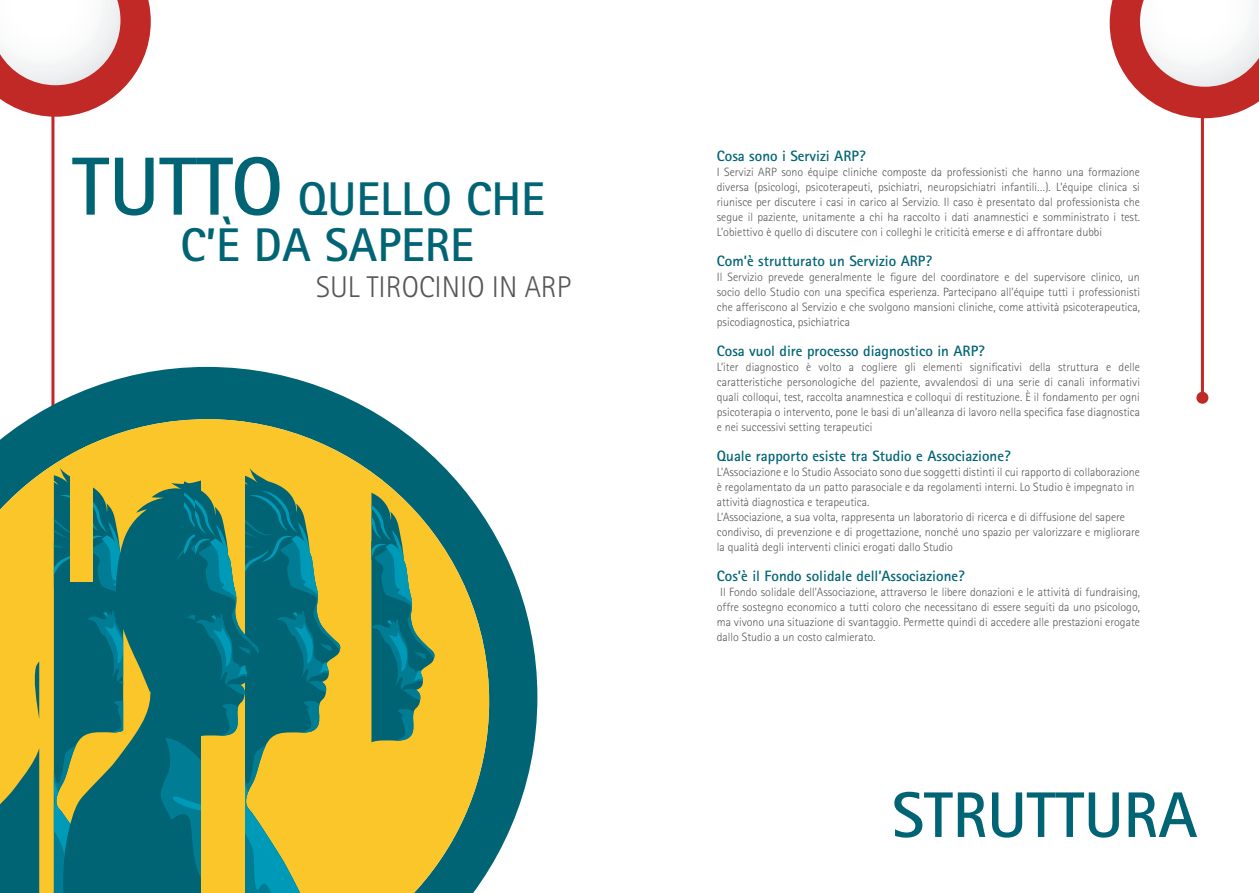
<style>
.page{position:relative;width:1259px;height:893px;background:#fff}
.page>*{position:absolute;margin:0;border:0;box-sizing:border-box;transform-origin:0 0}
.t1{font:700 64.5px "Rotis Sans Serif";color:#006475}
.t2{font:700 47.25px/46px "Rotis Sans Serif";color:#006475}
.t3{font:300 30px "Rotis Sans Serif";color:#575756}
.t4{font:700 15px "Rotis Sans Serif";color:#006475}
.t5{font:300 12px/15px "Rotis Sans Serif";color:#575756;text-align:justify}
.s1{font-size:82.65px}
</style>
<div class="page">
<hr style="left:51px;top:71px;width:3px;height:756px;background:#c02925">
<svg style="left:0;top:0;width:151px;height:117px"></svg>
<svg style="left:29px;top:367px;width:508px;height:502px"></svg>
<svg style="left:0;top:419px;width:489px;height:474px;background:#b8b04c"></svg>
<div style="left:329px;top:532px;width:12px;height:361px;background:#fac62a"></div>
<div style="left:201px;top:419px;width:43px;height:474px;background:#fac62a"></div>
<svg style="left:371px;top:476px;width:64px;height:339px;background:#779857"></svg>
<svg style="left:70px;top:419px;width:22px;height:47px"></svg>
<svg style="left:54px;top:466px;width:275px;height:427px;background:#4d8763"></svg>
<svg style="left:0;top:661px;width:39px;height:232px;background:#7c944f"></svg>
<hr style="left:1201px;top:72px;width:3px;height:326px;background:#c02925">
<div style="left:1196px;top:392px;width:12px;height:12px;background:#c02925;border-radius:50%"></div>
<svg style="left:1109px;top:0;width:150px;height:118px"></svg>
<h2 class="t2" style="left:180px;top:175px;width:366px;text-indent:-108px"><span class="s1">TUTTO</span> QUELLO CHE<br>C’È DA SAPERE</h2>
<h3 class="t3" style="left:316px;top:270px;width:257px">SUL TIROCINIO IN ARP</h3>
<p class="t4" style="left:717px;top:147px;width:150px">Cosa sono i Servizi ARP?</p>
<p class="t5" style="left:717px;top:165px;width:425px">I Servizi ARP sono équipe cliniche composte da professionisti che hanno una formazione diversa (psicologi, psicoterapeuti, psichiatri, neuropsichiatri infantili…). L’équipe clinica si riunisce per discutere i casi in carico al Servizio. Il caso è presentato dal professionista che segue il paziente, unitamente a chi ha raccolto i dati anamnestici e somministrato i test.<br>L’obiettivo è quello di discutere con i colleghi le criticità emerse e di affrontare dubbi</p>
<p class="t4" style="left:717px;top:252px;width:217px">Com’è strutturato un Servizio ARP?</p>
<p class="t5" style="left:717px;top:270px;width:425px">Il Servizio prevede generalmente le figure del coordinatore e del supervisore clinico, un socio dello Studio con una specifica esperienza. Partecipano all’équipe tutti i professionisti che afferiscono al Servizio e che svolgono mansioni cliniche, come attività psicoterapeutica, psicodiagnostica, psichiatrica</p>
<p class="t4" style="left:717px;top:342px;width:269px">Cosa vuol dire processo diagnostico in ARP?</p>
<p class="t5" style="left:717px;top:360px;width:425px">L’iter diagnostico è volto a cogliere gli elementi significativi della struttura e delle caratteristiche personologiche del paziente, avvalendosi di una serie di canali informativi quali colloqui, test, raccolta anamnestica e colloqui di restituzione. È il fondamento per ogni psicoterapia o intervento, pone le basi di un’alleanza di lavoro nella specifica fase diagnostica e nei successivi setting terapeutici</p>
<p class="t4" style="left:717px;top:447px;width:295px">Quale rapporto esiste tra Studio e Associazione?</p>
<p class="t5" style="left:717px;top:465px;width:425px;text-align:left">L’Associazione e lo Studio Associato sono due soggetti distinti il cui rapporto di collaborazione è regolamentato da un patto parasociale e da regolamenti interni. Lo Studio è impegnato in attività diagnostica e terapeutica.<br>L’Associazione, a sua volta, rappresenta un laboratorio di ricerca e di diffusione del sapere condiviso, di prevenzione e di progettazione, nonché uno spazio per valorizzare e migliorare la qualità degli interventi clinici erogati dallo Studio</p>
<p class="t4" style="left:717px;top:567px;width:249px">Cos’è il Fondo solidale dell’Associazione?</p>
<p class="t5" style="left:717px;top:585px;width:425px">Il Fondo solidale dell’Associazione, attraverso le libere donazioni e le attività di fundraising, offre sostegno economico a tutti coloro che necessitano di essere seguiti da uno psicologo, ma vivono una situazione di svantaggio. Permette quindi di accedere alle prestazioni erogate dallo Studio a un costo calmierato.</p>
<h1 class="t1" style="left:891px;top:774px;width:307px">STRUTTURA</h1>
</div>
